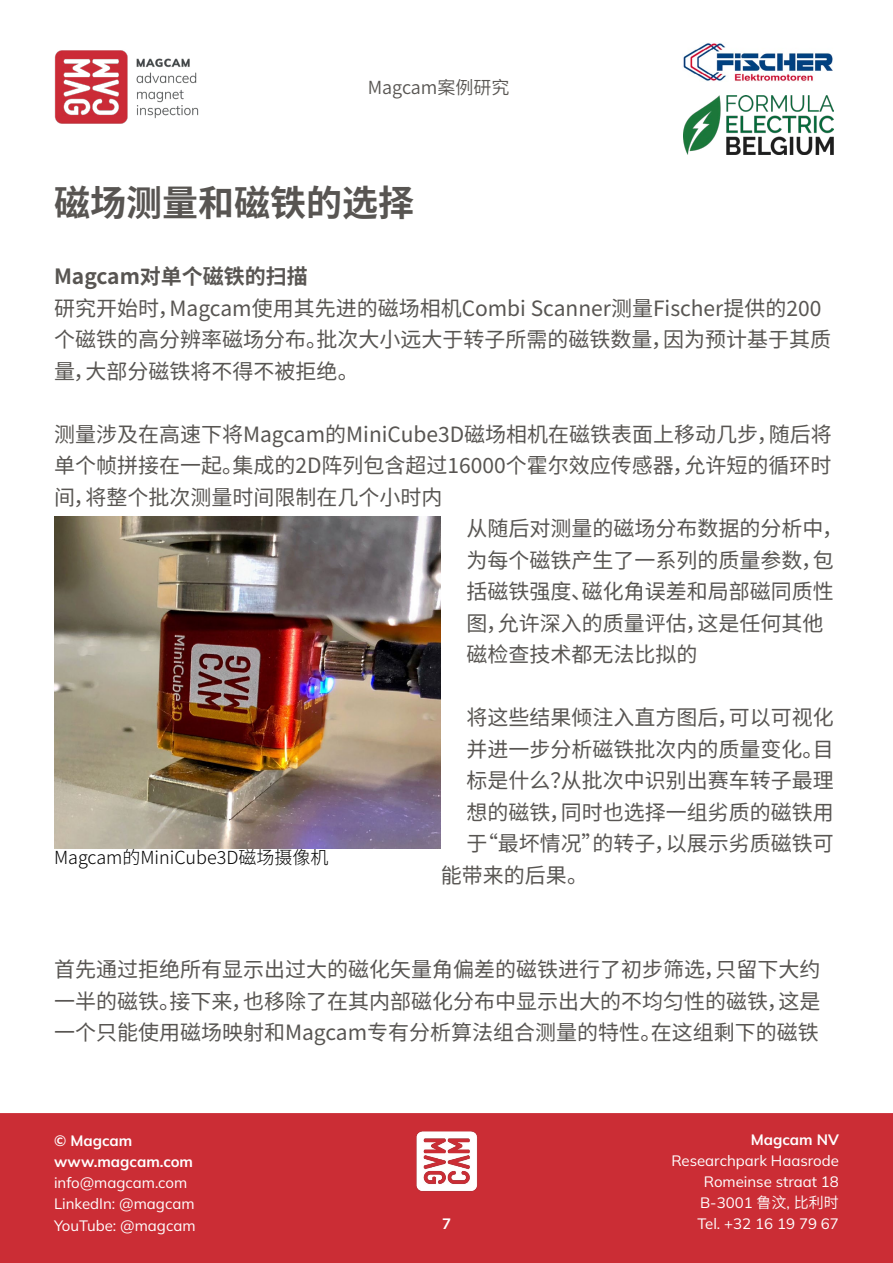
<style>
.page{position:relative;width:893px;height:1263px;background:#fff}
.page>*{position:absolute;margin:0;border:0;box-sizing:border-box;transform-origin:0 0}
.t1{font:700 36px "Source Han Sans CN";color:#585552}
.t2{font:21px/31.5px "Source Han Sans CN";color:#585552}
.t3{font:700 21px "Source Han Sans CN";color:#585552}
.t4{font:300 18px "Source Han Sans CN";color:#000}
.t5{font:18px "Source Han Sans CN";color:#585552}
.t6{font:15px/21px "Mulish";color:#fff}
.t7{font:700 15px/21px "Mulish";color:#fff}
.s1{font-family:"Source Han Sans CN"}
</style>
<div class="page">
<div style="left:0;top:1113px;width:893px;height:150px;background:#cb2d35"></div>
<img style="left:54px;top:517px;width:387px;height:331px">
<img style="left:404px;top:1118px;width:85px;height:85px">
<img style="left:54px;top:50px;width:145px;height:74px">
<img style="left:683px;top:43px;width:150px;height:38px">
<img style="left:683px;top:96px;width:150px;height:58px">
<p class="t5" style="left:368px;top:77px;width:143px">Magcam案例研究</p>
<h1 class="t1" style="left:54px;top:182px;width:361px">磁场测量和磁铁的选择</h1>
<p class="t3" style="left:54px;top:265px;width:255px">Magcam对单个磁铁的扫描</p>
<p class="t2" style="left:54px;top:293px;width:778px">研究开始时，Magcam使用其先进的磁场相机Combi Scanner测量Fischer提供的200个磁铁的高分辨率磁场分布。批次大小远大于转子所需的磁铁数量，因为预计基于其质量，大部分磁铁将不得不被拒绝。</p>
<p class="t2" style="left:54px;top:419px;width:779px">测量涉及在高速下将Magcam的MiniCube3D磁场相机在磁铁表面上移动几步，随后将</p>
<p class="t2" style="left:54px;top:450px;width:779px">单个帧拼接在一起。集成的2D阵列包含超过16000个霍尔效应传感器，允许短的循环时</p>
<p class="t2" style="left:54px;top:482px;width:390px">间，将整个批次测量时间限制在几个小时内</p>
<p class="t2" style="left:466px;top:513px;width:378px">从随后对测量的磁场分布数据的分析中，</p>
<p class="t2" style="left:466px;top:545px;width:369px">为每个磁铁产生了一系列的质量参数，包</p>
<p class="t2" style="left:466px;top:576px;width:369px">括磁铁强度、磁化角误差和局部磁同质性</p>
<p class="t2" style="left:466px;top:608px;width:358px">图，允许深入的质量评估，这是任何其他</p>
<p class="t2" style="left:466px;top:639px;width:232px">磁检查技术都无法比拟的</p>
<p class="t4" style="left:54px;top:847px;width:276px">Magcam的MiniCube3D磁场摄像机</p>
<p class="t2" style="left:466px;top:702px;width:369px">将这些结果倾注入直方图后，可以可视化</p>
<p class="t2" style="left:466px;top:734px;width:369px">并进一步分析磁铁批次内的质量变化。目</p>
<p class="t2" style="left:466px;top:765px;width:369px">标是什么？从批次中识别出赛车转子最理</p>
<p class="t2" style="left:466px;top:797px;width:369px">想的磁铁，同时也选择一组劣质的磁铁用</p>
<p class="t2" style="left:466px;top:828px;width:369px">于“最坏情况”的转子，以展示劣质磁铁可</p>
<p class="t2" style="left:441px;top:860px;width:149px">能带来的后果。</p>
<p class="t2" style="left:54px;top:954px;width:768px;text-align:justify">首先通过拒绝所有显示出过大的磁化矢量角偏差的磁铁进行了初步筛选，只留下大约一半的磁铁。接下来，也移除了在其内部磁化分布中显示出大的不均匀性的磁铁，这是一个只能使用磁场映射和Magcam专有分析算法组合测量的特性。在这组剩下的磁铁</p>
<p class="t7" style="left:54px;top:1130px;width:141px">© Magcam www.magcam.com</p>
<p class="t6" style="left:54px;top:1172px;width:143px">info@magcam.com<br>LinkedIn: @magcam<br>YouTube: @magcam</p>
<p class="t7" style="left:442px;top:1213px;width:10px">7</p>
<p class="t7" style="left:751px;top:1129px;width:90px">Magcam NV</p>
<p class="t6" style="left:671px;top:1150px;width:169px;text-align:right">Researchpark Haasrode<br>Romeinse straat 18<br>B-3001 <span class="s1">鲁汶</span>, <span class="s1">比利时<br></span>Tel. +32 16 19 79 67</p>
</div>
